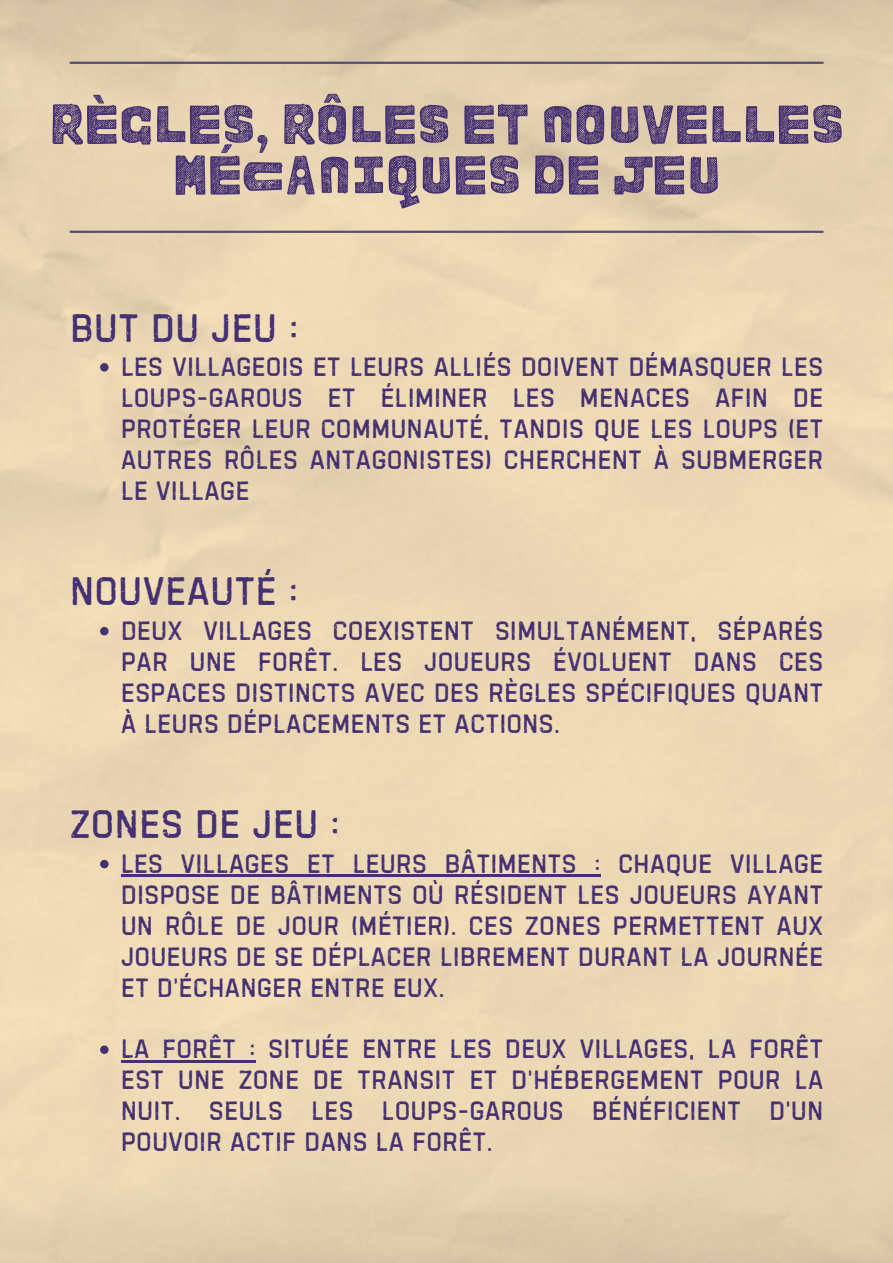
<style>
.page{position:relative;width:893px;height:1263px;background:#fff}
.page>*{position:absolute;margin:0;border:0;box-sizing:border-box;transform-origin:0 0}
.t1{font:56.25px/50.6px "BOWL";color:#453172;text-align:center}
.t2{font:45px "Handelson Five";color:#453172}
.t3{font:30px/30.9px "Handelson Five";color:#453172;text-align:justify}
</style>
<div class="page">
<img style="left:0;top:0;width:893px;height:1263px">
<hr style="left:70px;top:231px;width:753px;height:2px;background:#554e73">
<hr style="left:70px;top:62px;width:753px;height:2px;background:#554e73">
<svg style="left:100px;top:363px;width:9px;height:8px"></svg>
<svg style="left:100px;top:627px;width:9px;height:8px"></svg>
<svg style="left:100px;top:860px;width:9px;height:8px"></svg>
<hr style="left:121px;top:874px;width:479px;height:3px;background:#453172">
<svg style="left:100px;top:1045px;width:9px;height:9px"></svg>
<hr style="left:121px;top:1060px;width:135px;height:3px;background:#453172">
<h1 class="t1" style="left:49px;top:95px;width:796px">RÈGLES, RÔLES ET NOUVELLES<br>MÉCANIQUES DE JEU</h1>
<h2 class="t2" style="left:70px;top:304px;width:230px">BUT DU JEU :</h2>
<p class="t3" style="left:121px;top:351px;width:704px">LES VILLAGEOIS ET LEURS ALLIÉS DOIVENT DÉMASQUER LES LOUPS-GAROUS ET ÉLIMINER LES MENACES AFIN DE PROTÉGER LEUR COMMUNAUTÉ, TANDIS QUE LES LOUPS (ET AUTRES RÔLES ANTAGONISTES) CHERCHENT À SUBMERGER LE VILLAGE</p>
<h2 class="t2" style="left:70px;top:567px;width:230px">NOUVEAUTÉ :</h2>
<p class="t3" style="left:121px;top:614px;width:704px">DEUX VILLAGES COEXISTENT SIMULTANÉMENT, SÉPARÉS PAR UNE FORÊT. LES JOUEURS ÉVOLUENT DANS CES ESPACES DISTINCTS AVEC DES RÈGLES SPÉCIFIQUES QUANT À LEURS DÉPLACEMENTS ET ACTIONS.</p>
<h2 class="t2" style="left:70px;top:800px;width:272px">ZONES DE JEU :</h2>
<p class="t3" style="left:121px;top:847px;width:704px">LES VILLAGES ET LEURS BÂTIMENTS : CHAQUE VILLAGE DISPOSE DE BÂTIMENTS OÙ RÉSIDENT LES JOUEURS AYANT UN RÔLE DE JOUR (MÉTIER). CES ZONES PERMETTENT AUX JOUEURS DE SE DÉPLACER LIBREMENT DURANT LA JOURNÉE ET D’ÉCHANGER ENTRE EUX.</p>
<p class="t3" style="left:121px;top:1033px;width:704px">LA FORÊT : SITUÉE ENTRE LES DEUX VILLAGES, LA FORÊT EST UNE ZONE DE TRANSIT ET D’HÉBERGEMENT POUR LA NUIT. SEULS LES LOUPS-GAROUS BÉNÉFICIENT D’UN POUVOIR ACTIF DANS LA FORÊT.</p>
</div>
